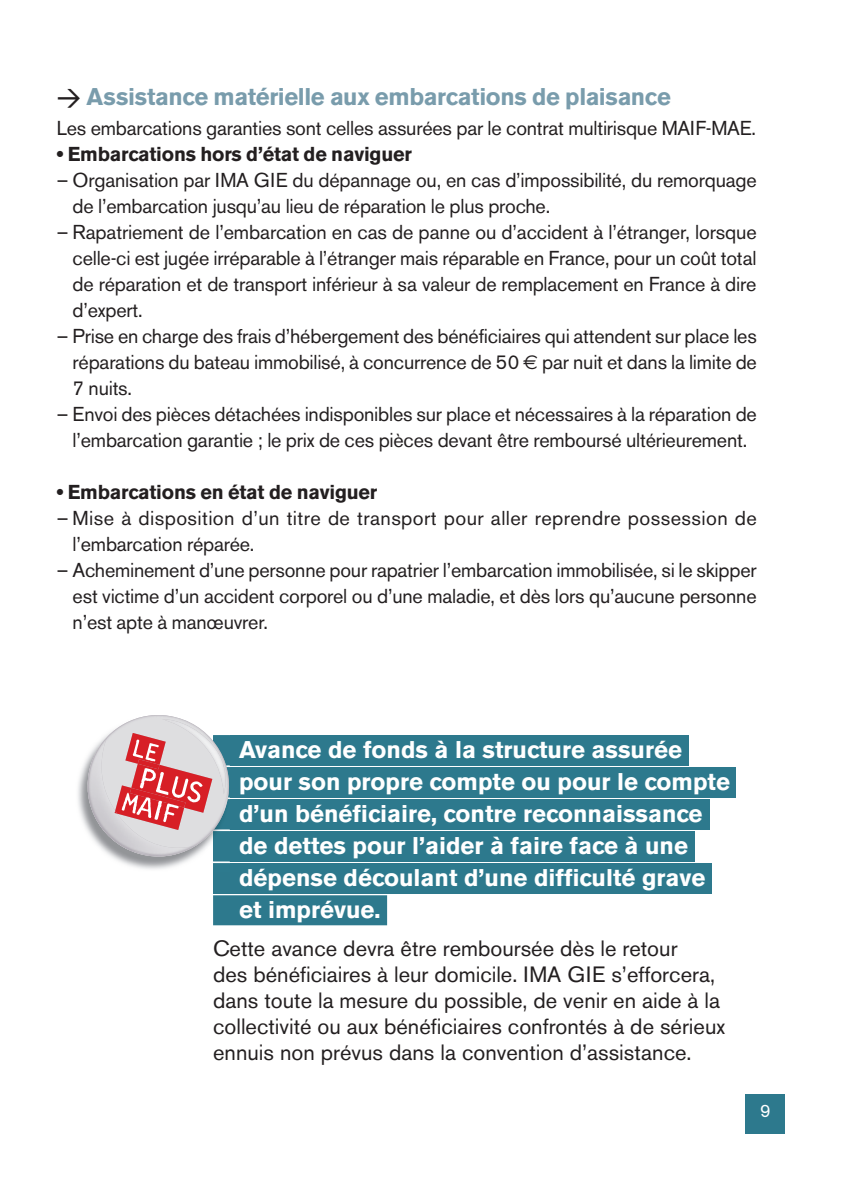
<style>
.page{position:relative;width:842px;height:1191px;background:#fff}
.page>*{position:absolute;margin:0;border:0;box-sizing:border-box;transform-origin:0 0}
.t1{font:700 24px/32px "Akzidenz Grotesk BE";color:#fff}
.t2{font:700 24px "Akzidenz Grotesk BE";letter-spacing:-.015em;color:#799cac}
.t3{font:22px/26px "Akzidenz Grotesk BE";color:#231f20}
.t4{font:20px/26px "Akzidenz Grotesk BE";letter-spacing:-.01em;color:#231f20;text-align:justify}
.t5{font:20px/26px "Akzidenz Grotesk BE";letter-spacing:.02em;color:#231f20}
.t6{font:700 20px "Akzidenz Grotesk BE";letter-spacing:-.01em;color:#231f20}
.t7{font:18px "Akzidenz Grotesk BE";color:#fff}
.s1{font-family:"DIN";font-weight:500;color:#231f20}
.s2{font-family:"Euro Sans"}
</style>
<div class="page">
<div style="left:745px;top:1094px;width:40px;height:40px;background:#2d798d"></div>
<div style="left:213px;top:735px;width:476px;height:30px;background:#2d798d"></div>
<div style="left:213px;top:767px;width:523px;height:30px;background:#2d798d"></div>
<div style="left:213px;top:799px;width:496px;height:30px;background:#2d798d"></div>
<div style="left:213px;top:831px;width:482px;height:30px;background:#2d798d"></div>
<div style="left:213px;top:863px;width:499px;height:30px;background:#2d798d"></div>
<div style="left:213px;top:895px;width:174px;height:30px;background:#2d798d"></div>
<svg style="left:80px;top:715px;width:157px;height:154px"></svg>
<p class="t2" style="left:57px;top:83px;width:616px"><span class="s1">&gt;</span> Assistance matérielle aux embarcations de plaisance</p>
<p class="t4" style="left:57px;top:115px;width:701px">Les embarcations garanties sont celles assurées par le contrat multirisque MAIF-MAE.</p>
<p class="t6" style="left:57px;top:142px;width:357px">• Embarcations hors d’état de naviguer</p>
<p class="t4" style="left:73px;top:167px;width:685px;text-indent:-16px">– Organisation par IMA GIE du dépannage ou, en cas d’impossibilité, du remorquage de l’embarcation jusqu’au lieu de réparation le plus proche.</p>
<p class="t4" style="left:73px;top:219px;width:686px;text-indent:-16px">– Rapatriement de l’embarcation en cas de panne ou d’accident à l’étranger, lorsque celle-ci est jugée irréparable à l’étranger mais réparable en France, pour un coût total de réparation et de transport inférieur à sa valeur de remplacement en France à dire d’expert.</p>
<p class="t4" style="left:73px;top:323px;width:686px;text-indent:-16px">– Prise en charge des frais d’hébergement des bénéficiaires qui attendent sur place les réparations du bateau immobilisé, à concurrence de 50 <span class="s2">€</span> par nuit et dans la limite de 7 nuits.</p>
<p class="t4" style="left:57px;top:401px;width:702px;text-align:center">– Envoi des pièces détachées indisponibles sur place et nécessaires à la réparation de l’embarcation garantie ; le prix de ces pièces devant être remboursé ultérieurement.</p>
<p class="t6" style="left:57px;top:480px;width:322px">• Embarcations en état de naviguer</p>
<p class="t5" style="left:73px;top:505px;width:686px;text-indent:-16px">– Mise à disposition d’un titre de transport pour aller reprendre possession de l’embarcation réparée.</p>
<p class="t4" style="left:73px;top:557px;width:685px;text-indent:-16px">– Acheminement d’une personne pour rapatrier l’embarcation immobilisée, si le skipper est victime d’un accident corporel ou d’une maladie, et dès lors qu’aucune personne n’est apte à manœuvrer.</p>
<p class="t1" style="left:239px;top:734px;width:492px">Avance de fonds à la structure assurée pour son propre compte ou pour le compte d’un bénéficiaire, contre reconnaissance de dettes pour l’aider à faire face à une dépense découlant d’une difficulté grave et imprévue.</p>
<p class="t3" style="left:213px;top:935px;width:514px">Cette avance devra être remboursée dès le retour<br>des bénéficiaires à leur domicile. IMA GIE s’efforcera, dans toute la mesure du possible, de venir en aide à la collectivité ou aux bénéficiaires confrontés à de sérieux ennuis non prévus dans la convention d’assistance.</p>
<p class="t7" style="left:760px;top:1100px;width:12px">9</p>
</div>
